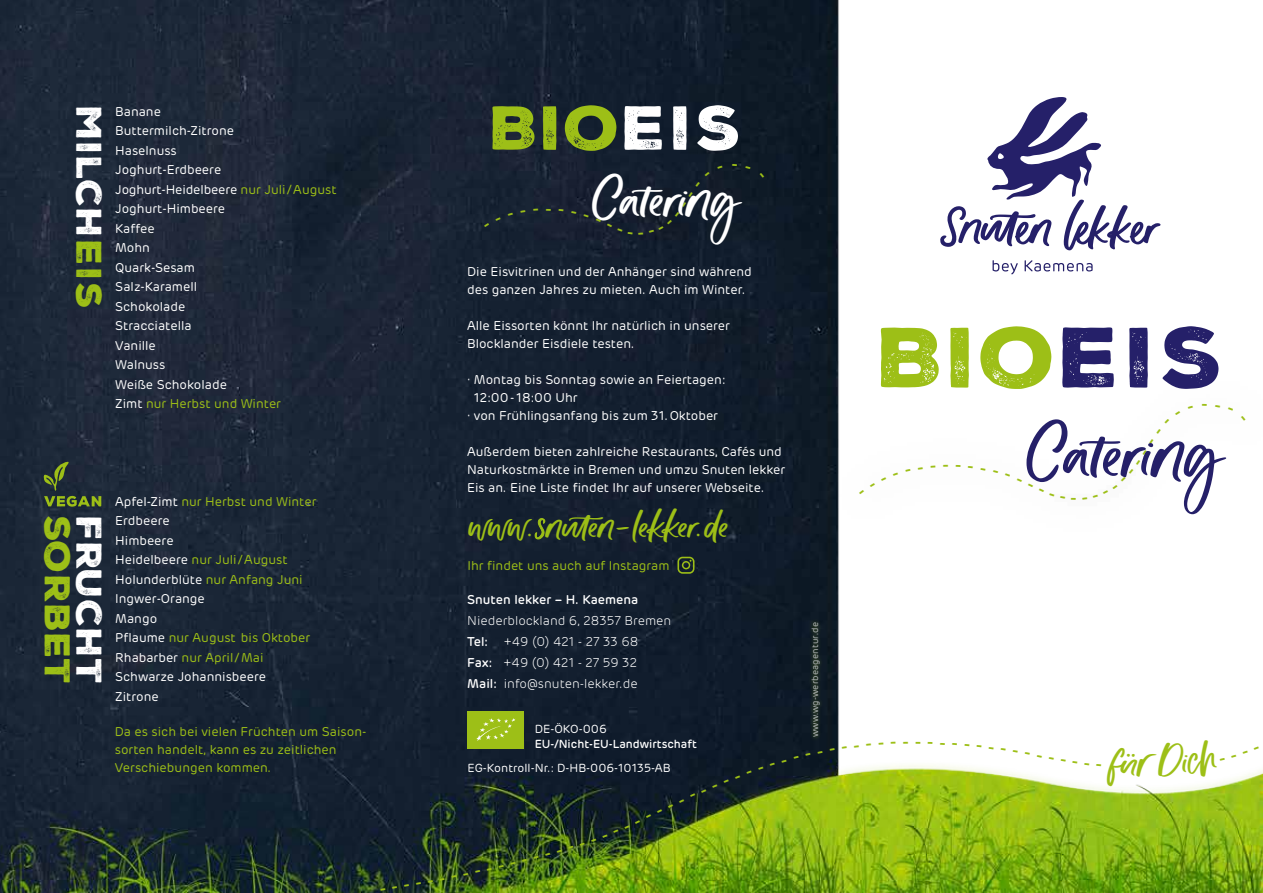
<style>
.page{position:relative;width:1263px;height:893px;background:#fff}
.page>*{position:absolute;margin:0;border:0;box-sizing:border-box;transform-origin:0 0}
.t1{font:82.5px "Nexa Rust Sans Black 01";letter-spacing:.025em;color:#9dbf17;scale:1.07 1}
.t2{font:60px "Nexa Rust Sans Black 01";letter-spacing:.025em;color:#9dbf17;scale:1.07 1}
.t3{font:34.65px "Nexa Rust Sans Black 01";letter-spacing:.015em;color:#9dbf17;scale:1.07 1}
.t4{font:34.65px "Nexa Rust Sans Black 01";letter-spacing:.025em;color:#fff;scale:1.07 1}
.t5{font:34.5px "Nexa Rust Sans Black 01";letter-spacing:.025em;color:#fff;scale:1.07 1}
.t6{font:30px "Awesomespill";color:#9dbf17}
.t7{font:12.75px/19.5px "Rubrik";color:#fff}
.t8{font:12.75px/18px "Rubrik";color:#9dbf17}
.t9{font:300 12.75px/21px "Rubrik";color:#fff}
.t10{font:500 12.75px "Rubrik";color:#fff}
.t11{font:900 12px "Nexa Rust Sans";color:#9dbf17}
.t12{font:11.7px "Rubrik";color:#fff}
.t13{font:500 11.7px "Rubrik";color:#fff}
.t14{font:9px "Rubrik";letter-spacing:.02em;color:#fff}
.s1{color:#9dbf17}
.s2{color:#fff}
.s3{font-weight:500}
.s4{color:#252069}
</style>
<div class="page">
<img style="left:0;top:0;width:1263px;height:893px">
<div style="left:838px;top:377px;width:425px;height:156px;background:#fff"></div>
<div style="left:463px;top:138px;width:328px;height:130px;background:#152030"></div>
<div style="left:467px;top:711px;width:56px;height:37px;background:#9dbf17"></div>
<svg style="left:476px;top:718px;width:39px;height:23px"></svg>
<svg style="left:992px;top:260px;width:26px;height:14px"></svg>
<svg style="left:1024px;top:260px;width:68px;height:11px"></svg>
<svg style="left:940px;top:97px;width:220px;height:153px"></svg>
<div style="left:808px;top:618px;width:16px;height:123px;background:#9dbf17;opacity:.75"></div>
<svg style="left:44px;top:461px;width:57px;height:46px"></svg>
<svg style="left:677px;top:557px;width:17px;height:17px"></svg>
<svg style="left:468px;top:517px;width:78px;height:24px"></svg>
<svg style="left:589px;top:523px;width:8px;height:14px"></svg>
<svg style="left:617px;top:527px;width:12px;height:3px"></svg>
<div style="left:639px;top:508px;width:89px;height:35px;background:#111d2d"></div>
<svg style="left:760px;top:173px;width:4px;height:3px"></svg>
<svg style="left:380px;top:888px;width:5px;height:3px"></svg>
<svg style="left:392px;top:882px;width:29px;height:7px"></svg>
<svg style="left:428px;top:875px;width:29px;height:8px"></svg>
<svg style="left:463px;top:870px;width:17px;height:6px"></svg>
<svg style="left:487px;top:865px;width:17px;height:5px"></svg>
<svg style="left:510px;top:862px;width:5px;height:3px"></svg>
<svg style="left:522px;top:856px;width:17px;height:6px"></svg>
<svg style="left:545px;top:853px;width:5px;height:3px"></svg>
<svg style="left:557px;top:846px;width:16px;height:7px"></svg>
<svg style="left:580px;top:842px;width:5px;height:3px"></svg>
<svg style="left:591px;top:838px;width:5px;height:4px"></svg>
<svg style="left:602px;top:834px;width:5px;height:3px"></svg>
<svg style="left:613px;top:809px;width:49px;height:24px"></svg>
<svg style="left:668px;top:799px;width:16px;height:9px"></svg>
<svg style="left:690px;top:789px;width:16px;height:8px"></svg>
<svg style="left:712px;top:784px;width:6px;height:4px"></svg>
<svg style="left:724px;top:779px;width:5px;height:4px"></svg>
<svg style="left:735px;top:775px;width:5px;height:3px"></svg>
<svg style="left:747px;top:771px;width:5px;height:3px"></svg>
<svg style="left:758px;top:767px;width:5px;height:3px"></svg>
<svg style="left:770px;top:763px;width:5px;height:3px"></svg>
<svg style="left:782px;top:759px;width:5px;height:3px"></svg>
<svg style="left:794px;top:756px;width:5px;height:3px"></svg>
<svg style="left:806px;top:753px;width:5px;height:3px"></svg>
<svg style="left:830px;top:748px;width:5px;height:3px"></svg>
<svg style="left:977px;top:745px;width:4px;height:3px"></svg>
<svg style="left:1001px;top:748px;width:17px;height:5px"></svg>
<svg style="left:1025px;top:752px;width:5px;height:3px"></svg>
<svg style="left:1037px;top:754px;width:5px;height:3px"></svg>
<svg style="left:1061px;top:759px;width:5px;height:3px"></svg>
<svg style="left:1084px;top:762px;width:5px;height:3px"></svg>
<svg style="left:1107px;top:739px;width:118px;height:48px"></svg>
<svg style="left:1231px;top:754px;width:5px;height:3px"></svg>
<svg style="left:1243px;top:751px;width:5px;height:3px"></svg>
<svg style="left:1254px;top:747px;width:5px;height:3px"></svg>
<svg style="left:584px;top:164px;width:166px;height:80px"></svg>
<h3 class="t5" style="left:112px;top:106px;width:191px;rotate:90deg">MILCH<span class="s1">EIS</span></h3>
<p class="t7" style="left:115px;top:102px;width:223px">Banane<br>Buttermilch-Zitrone<br>Haselnuss<br>Joghurt-Erdbeere<br>Joghurt-Heidelbeere <span class="s1">nur Juli/August<br></span>Joghurt-Himbeere<br>Kaffee<br>Mohn<br>Quark-Sesam<br>Salz-Karamell<br>Schokolade<br>Stracciatella<br>Vanille<br>Walnuss<br>Weiße Schokolade<br>Zimt <span class="s1">nur Herbst und Winter</span></p>
<h3 class="t3" style="left:81px;top:516px;width:159px;rotate:90deg">SORBET</h3>
<h3 class="t4" style="left:112px;top:516px;width:160px;rotate:90deg">FRUCHT</h3>
<p class="t7" style="left:115px;top:492px;width:203px">Apfel-Zimt <span class="s1">nur Herbst und Winter<br></span>Erdbeere<br>Himbeere<br>Heidelbeere <span class="s1">nur Juli/August<br></span>Holunderblüte <span class="s1">nur Anfang Juni<br></span>Ingwer-Orange<br>Mango<br>Pflaume <span class="s1">nur August bis Oktober<br></span>Rhabarber <span class="s1">nur April/Mai<br></span>Schwarze Johannisbeere<br>Zitrone</p>
<p class="t8" style="left:115px;top:722px;width:253px">Da es sich bei vielen Früchten um Saison&shy;sorten handelt, kann es zu zeitlichen<br>Verschiebungen kommen.</p>
<h2 class="t2" style="left:490px;top:87px;width:237px">BIO<span class="s2">EIS</span></h2>
<p class="t7" style="left:467px;top:263px;width:286px;line-height:18px">Die Eisvitrinen und der Anhänger sind während des ganzen Jahres zu mieten. Auch im Winter.</p>
<p class="t7" style="left:467px;top:317px;width:264px;line-height:18px">Alle Eissorten könnt Ihr natürlich in unserer<br>Blocklander Eisdiele testen.</p>
<p class="t7" style="left:467px;top:370px;width:260px">· Montag bis Sonntag sowie an Feiertagen:</p>
<p class="t7" style="left:474px;top:388px;width:105px">12:00- 18:00 Uhr</p>
<p class="t7" style="left:467px;top:406px;width:252px">· von Frühlingsanfang bis zum 31.Oktober</p>
<p class="t7" style="left:467px;top:443px;width:320px;line-height:18px">Außerdem bieten zahlreiche Restaurants, Cafés und<br>Naturkostmärkte in Bremen und umzu Snuten lekker<br>Eis an. Eine Liste findet Ihr auf unserer Webseite.</p>
<h3 class="t6" style="left:545px;top:509px;width:94px">■◆▼■ ●</h3>
<p class="t8" style="left:467px;top:557px;width:204px">Ihr findet uns auch auf Instagram</p>
<p class="t10" style="left:467px;top:592px;width:173px">Snuten lekker – H. Kaemena</p>
<p class="t9" style="left:467px;top:611px;width:206px">Niederblockland 6, 28357 Bremen<br><span class="s3">Tel:</span> +49 (0) 421 - 27 33 68<br><span class="s3">Fax:</span> +49 (0) 421 - 27 59 32<br><span class="s3">Mail:</span> info@snuten-lekker.de</p>
<p class="t12" style="left:535px;top:722px;width:74px">DE-ÖKO-006</p>
<p class="t13" style="left:535px;top:737px;width:164px">EU-/Nicht-EU-Landwirtschaft</p>
<p class="t12" style="left:467px;top:761px;width:205px">EG-Kontroll-Nr.: D-HB-006-10135-AB</p>
<p class="t14" style="left:810px;top:737px;width:117px;rotate:-90deg">www.wg-werbeagentur.de</p>
<h1 class="t1" style="left:877px;top:302px;width:325px">BIO<span class="s4">EIS</span></h1>
<p class="t11" style="left:915px;top:734px;width:7px">-</p>
</div>
